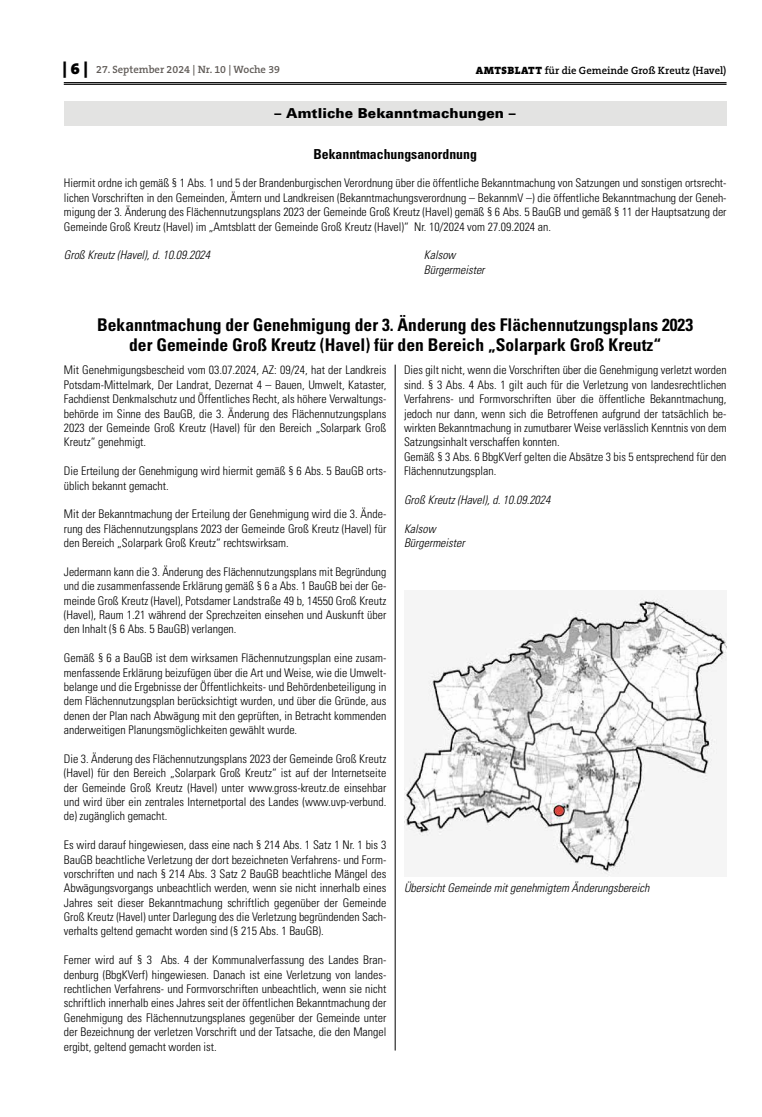
<style>
.page{position:relative;width:762px;height:1117px;background:#fff}
.page>*{position:absolute;margin:0;border:0;box-sizing:border-box;transform-origin:0 0}
.t1{font:700 condensed 17.5px/20px "Univers";color:#000;text-align:center}
.t2{font:900 13.75px "Univers 75";letter-spacing:.005em;color:#000}
.t3{font:700 condensed 13.75px "Univers";color:#000}
.t4{font:300 condensed 11.88px/14.4px "Univers";color:#000;text-align:justify}
.t5{font:italic 300 condensed 11.88px/14.4px "Univers";color:#000}
.t6{font:600 10.62px "The Serif B W6";color:#000}
.t7{font:600 10.62px "The Serif B W6";color:#615c58}
.s1{font-family:"The Serif B W9";font-weight:900;font-size:16.25px;color:#000}
.s2{font-family:"The Serif B W9";font-weight:900}
</style>
<div class="page">
<hr style="left:64px;top:82px;width:662px;height:1px;background:#000">
<hr style="left:64px;top:84px;width:662px;height:1px;background:#000">
<div style="left:64px;top:101px;width:662px;height:25px;background:#e3e3e2"></div>
<img style="left:404px;top:594px;width:322px;height:282px">
<hr style="left:395px;top:364px;width:1px;height:686px;background:#000">
<p class="t7" style="left:63px;top:63px;width:219px"><span class="s1">| 6 |</span> 27. September 2024 | Nr. 10 | Woche 39</p>
<p class="t6" style="left:476px;top:63px;width:252px"><span class="s2">AMTSBLATT</span> für die Gemeinde Groß Kreutz (Havel)</p>
<p class="t2" style="left:275px;top:104px;width:243px">– Amtliche Bekanntmachungen –</p>
<p class="t3" style="left:313px;top:145px;width:165px">Bekanntmachungsanordnung</p>
<p class="t4" style="left:64px;top:176px;width:664px">Hiermit ordne ich gemäß § 1 Abs. 1 und 5 der Brandenburgischen Verordnung über die öffentliche Bekanntmachung von Satzungen und sonstigen ortsrecht&shy;lichen Vorschriften in den Gemeinden, Ämtern und Landkreisen (Bekanntmachungsverordnung – BekannmV –) die öffentliche Bekanntmachung der Geneh&shy;migung der 3. Änderung des Flächennutzungsplans 2023 der Gemeinde Groß Kreutz (Havel) gemäß § 6 Abs. 5 BauGB und gemäß § 11 der Hauptsatzung der Gemeinde Groß Kreutz (Havel) im „Amtsblatt der Gemeinde Groß Kreutz (Havel)“ Nr. 10/2024 vom 27.09.2024 an.</p>
<p class="t5" style="left:64px;top:248px;width:148px">Groß Kreutz (Havel), d. 10.09.2024</p>
<p class="t5" style="left:424px;top:248px;width:62px">Kalsow<br>Bürgermeister</p>
<h1 class="t1" style="left:97px;top:315px;width:597px">Bekanntmachung der Genehmigung der 3. Änderung des Flächennutzungsplans 2023 der Gemeinde Groß Kreutz (Havel) für den Bereich „Solarpark Groß Kreutz“</h1>
<p class="t4" style="left:64px;top:363px;width:324px">Mit Genehmigungsbescheid vom 03.07.2024, AZ: 09/24, hat der Landkreis Potsdam-Mittelmark, Der Landrat, Dezernat 4 – Bauen, Umwelt, Kataster, Fachdienst Denkmalschutz und Öffentliches Recht, als höhere Verwaltungs&shy;behörde im Sinne des BauGB, die 3. Änderung des Flächennutzungsplans 2023 der Gemeinde Groß Kreutz (Havel) für den Bereich „Solarpark Groß Kreutz“ genehmigt.</p>
<p class="t4" style="left:64px;top:463px;width:324px">Die Erteilung der Genehmigung wird hiermit gemäß § 6 Abs. 5 BauGB orts&shy;üblich bekannt gemacht.</p>
<p class="t4" style="left:64px;top:507px;width:324px">Mit der Bekanntmachung der Erteilung der Genehmigung wird die 3. Ände&shy;rung des Flächennutzungsplans 2023 der Gemeinde Groß Kreutz (Havel) für den Bereich „Solarpark Groß Kreutz“ rechtswirksam.</p>
<p class="t4" style="left:64px;top:564px;width:324px">Jedermann kann die 3. Änderung des Flächennutzungsplans mit Begründung und die zusammenfassende Erklärung gemäß § 6 a Abs. 1 BauGB bei der Ge&shy;meinde Groß Kreutz (Havel), Potsdamer Landstraße 49 b, 14550 Groß Kreutz (Havel), Raum 1.21 während der Sprechzeiten einsehen und Auskunft über den Inhalt (§ 6 Abs. 5 BauGB) verlangen.</p>
<p class="t4" style="left:64px;top:650px;width:324px">Gemäß § 6 a BauGB ist dem wirksamen Flächennutzungsplan eine zusam&shy;menfassende Erklärung beizufügen über die Art und Weise, wie die Umwelt&shy;belange und die Ergebnisse der Öffentlichkeits- und Behördenbeteiligung in dem Flächennutzungsplan berücksichtigt wurden, und über die Gründe, aus denen der Plan nach Abwägung mit den geprüften, in Betracht kommenden anderweitigen Planungsmöglichkeiten gewählt wurde.</p>
<p class="t4" style="left:64px;top:751px;width:324px">Die 3. Änderung des Flächennutzungsplans 2023 der Gemeinde Groß Kreutz (Havel) für den Bereich „Solarpark Groß Kreutz“ ist auf der Internetseite der Gemeinde Groß Kreutz (Havel) unter www.gross-kreutz.de einsehbar und wird über ein zentrales Internetportal des Landes (www.uvp-verbund. de) zugänglich gemacht.</p>
<p class="t4" style="left:64px;top:837px;width:324px">Es wird darauf hingewiesen, dass eine nach § 214 Abs. 1 Satz 1 Nr. 1 bis 3<br>BauGB beachtliche Verletzung der dort bezeichneten Verfahrens- und Form&shy;vorschriften und nach § 214 Abs. 3 Satz 2 BauGB beachtliche Mängel des Abwägungsvorgangs unbeachtlich werden, wenn sie nicht innerhalb eines Jahres seit dieser Bekanntmachung schriftlich gegenüber der Gemeinde Groß Kreutz (Havel) unter Darlegung des die Verletzung begründenden Sach&shy;verhalts geltend gemacht worden sind (§ 215 Abs. 1 BauGB).</p>
<p class="t4" style="left:64px;top:952px;width:324px">Ferner wird auf § 3 Abs. 4 der Kommunalverfassung des Landes Bran&shy;denburg (BbgKVerf) hingewiesen. Danach ist eine Verletzung von landes&shy;rechtlichen Verfahrens- und Formvorschriften unbeachtlich, wenn sie nicht schriftlich innerhalb eines Jahres seit der öffentlichen Bekanntmachung der Genehmigung des Flächennutzungsplanes gegenüber der Gemeinde unter der Bezeichnung der verletzen Vorschrift und der Tatsache, die den Mangel ergibt, geltend gemacht worden ist.</p>
<p class="t4" style="left:404px;top:363px;width:324px;text-align:left">Dies gilt nicht, wenn die Vorschriften über die Genehmigung verletzt worden sind. § 3 Abs. 4 Abs. 1 gilt auch für die Verletzung von landesrechtlichen Verfahrens- und Formvorschriften über die öffentliche Bekanntmachung, jedoch nur dann, wenn sich die Betroffenen aufgrund der tatsächlich be&shy;wirkten Bekanntmachung in zumutbarer Weise verlässlich Kenntnis von dem Satzungsinhalt verschaffen konnten.<br>Gemäß § 3 Abs. 6 BbgKVerf gelten die Absätze 3 bis 5 entsprechend für den Flächennutzungsplan.</p>
<p class="t5" style="left:404px;top:492px;width:148px">Groß Kreutz (Havel), d. 10.09.2024</p>
<p class="t5" style="left:404px;top:521px;width:62px">Kalsow<br>Bürgermeister</p>
<p class="t5" style="left:404px;top:880px;width:247px">Übersicht Gemeinde mit genehmigtem Änderungsbereich</p>
</div>
